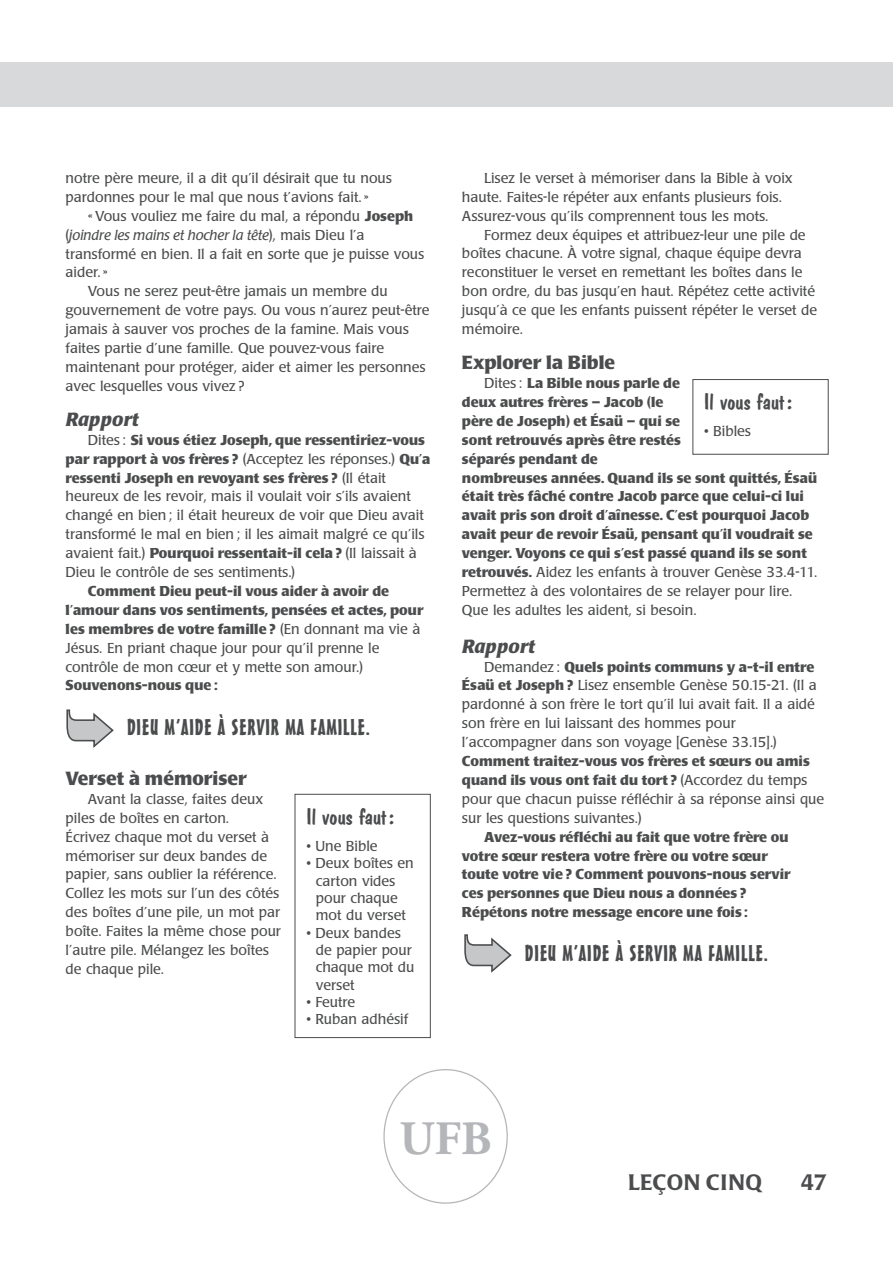
<style>
.page{position:relative;width:893px;height:1263px;background:#fff}
.page>*{position:absolute;margin:0;border:0;box-sizing:border-box;transform-origin:0 0}
.t1{font:700 47.85px "Adobe Garamond Pro";color:#b5b6b9}
.t2{font:22.05px "Mister Earl BT";letter-spacing:.04em;color:#4b4c4d}
.t3{font:22.05px "Dom Casual D";color:#4b4c4d;scale:1.05 1}
.t4{font:500 22.05px "Poppl Laudatio";letter-spacing:.02em;color:#4b4c4d}
.t5{font:700 18.9px "Poppl Laudatio";color:#4b4c4d}
.t6{font:italic 700 18.9px "Poppl Laudatio";color:#4b4c4d}
.t7{font:14.25px/18.9px "Poppl Laudatio";color:#4b4c4d}
.t8{font:700 14.25px/18.9px "Poppl Laudatio";color:#4b4c4d}
.t9{font:italic 14.25px "Poppl Laudatio";color:#4b4c4d}
.s1{font-weight:700}
.s2{font-style:normal}
.s3{font-weight:400}
</style>
<div class="page">
<div style="left:0;top:62px;width:893px;height:45px;background:#d8d9db"></div>
<svg style="left:464px;top:934px;width:48px;height:39px"></svg>
<div style="left:692px;top:379px;width:136px;height:76px;border:1px solid #4b4c4d"></div>
<svg style="left:66px;top:709px;width:48px;height:39px"></svg>
<div style="left:295px;top:794px;width:136px;height:244px;border:1px solid #4b4c4d"></div>
<svg style="left:383px;top:1069px;width:125px;height:135px"></svg>
<p class="t7" style="left:66px;top:170px;width:328px">notre père meure, il a dit qu’il désirait que tu nous pardonnes pour le mal que nous t’avions fait. »</p>
<p class="t7" style="left:88px;top:208px;width:327px">« Vous vouliez me faire du mal, a répondu <span class="s1">Joseph</span></p>
<p class="t9" style="left:66px;top:229px;width:300px"><span class="s2">(</span>joindre les mains et hocher la tête<span class="s2">), mais Dieu l’a</span></p>
<p class="t7" style="left:66px;top:246px;width:360px">transformé en bien. Il a fait en sorte que je puisse vous</p>
<p class="t7" style="left:66px;top:264px;width:44px">aider. »</p>
<p class="t7" style="left:88px;top:283px;width:301px">Vous ne serez peut-être jamais un membre du</p>
<p class="t7" style="left:66px;top:302px;width:365px">gouvernement de votre pays. Ou vous n’aurez peut-être</p>
<p class="t7" style="left:66px;top:321px;width:345px">jamais à sauver vos proches de la famine. Mais vous</p>
<p class="t7" style="left:66px;top:340px;width:320px">faites partie d’une famille. Que pouvez-vous faire</p>
<p class="t7" style="left:66px;top:359px;width:361px">maintenant pour protéger, aider et aimer les personnes</p>
<p class="t7" style="left:66px;top:378px;width:180px">avec lesquelles vous vivez ?</p>
<h3 class="t6" style="left:66px;top:411px;width:74px">Rapport</h3>
<p class="t7" style="left:66px;top:432px;width:366px;text-indent:22px">Dites : <span class="s1">Si vous étiez Joseph, que ressentiriez-vous par rapport à vos frères ?</span> (Acceptez les réponses.) <span class="s1">Qu’a ressenti Joseph en revoyant ses frères ?</span> (Il était heureux de les revoir, mais il voulait voir s’ils avaient changé en bien ; il était heureux de voir que Dieu avait transformé le mal en bien ; il les aimait malgré ce qu’ils avaient fait.) <span class="s1">Pourquoi ressentait-il cela ?</span> (Il laissait à Dieu le contrôle de ses sentiments.)</p>
<p class="t8" style="left:66px;top:583px;width:359px;text-indent:22px">Comment Dieu peut-il vous aider à avoir de l’amour dans vos sentiments, pensées et actes, pour les membres de votre famille ? <span class="s3">(En donnant ma vie à Jésus. En priant chaque jour pour qu’il prenne le contrôle de mon cœur et y mette son amour.)</span></p>
<p class="t8" style="left:66px;top:677px;width:153px">Souvenons-nous que :</p>
<h2 class="t2" style="left:127px;top:719px;width:244px">DIEU M’AIDE À SERVIR MA FAMILLE.</h2>
<h3 class="t5" style="left:66px;top:771px;width:183px">Verset à mémoriser</h3>
<p class="t7" style="left:66px;top:791px;width:217px;text-indent:22px">Avant la classe, faites deux piles de boîtes en carton.<br>Écrivez chaque mot du verset à mémoriser sur deux bandes de papier, sans oublier la référence.<br>Collez les mots sur l’un des côtés des boîtes d’une pile, un mot par boîte. Faites la même chose pour l’autre pile. Mélangez les boîtes de chaque pile.</p>
<h2 class="t3" style="left:306px;top:804px;width:85px">Il vous faut :</h2>
<p class="t7" style="left:306px;top:838px;width:73px">• Une Bible</p>
<p class="t7" style="left:316px;top:856px;width:99px;line-height:17.4px;text-indent:-9px">• Deux boîtes en carton vides pour chaque mot du verset</p>
<p class="t7" style="left:316px;top:926px;width:100px;line-height:17.4px;text-indent:-9px">• Deux bandes de papier pour chaque mot du verset</p>
<p class="t7" style="left:306px;top:994px;width:50px">• Feutre</p>
<p class="t7" style="left:306px;top:1011px;width:103px">• Ruban adhésif</p>
<p class="t7" style="left:462px;top:170px;width:332px;text-indent:22px">Lisez le verset à mémoriser dans la Bible à voix haute. Faites-le répéter aux enfants plusieurs fois.<br>Assurez-vous qu’ils comprennent tous les mots.</p>
<p class="t7" style="left:462px;top:227px;width:357px;text-indent:22px">Formez deux équipes et attribuez-leur une pile de boîtes chacune. À votre signal, chaque équipe devra reconstituer le verset en remettant les boîtes dans le bon ordre, du bas jusqu’en haut. Répétez cette activité jusqu’à ce que les enfants puissent répéter le verset de mémoire.</p>
<h3 class="t5" style="left:462px;top:355px;width:155px">Explorer la Bible</h3>
<p class="t8" style="left:462px;top:375px;width:357px;text-indent:22px"><span class="s3">Dites :</span> La Bible nous parle de<br>deux autres frères – Jacob (le<br>père de Joseph) et Ésaü – qui se<br>sont retrouvés après être restés<br>séparés pendant de<br>nombreuses années. Quand ils se sont quittés, Ésaü était très fâché contre Jacob parce que celui-ci lui avait pris son droit d’aînesse. C’est pourquoi Jacob avait peur de revoir Ésaü, pensant qu’il voudrait se venger. Voyons ce qui s’est passé quand ils se sont retrouvés. <span class="s3">Aidez les enfants à trouver Genèse 33.4-11.<br>Permettez à des volontaires de se relayer pour lire.<br>Que les adultes les aident, si besoin.</span></p>
<h3 class="t6" style="left:462px;top:638px;width:74px">Rapport</h3>
<p class="t7" style="left:462px;top:659px;width:356px;text-indent:22px">Demandez : <span class="s1">Quels points communs y a-t-il entre Ésaü et Joseph ?</span> Lisez ensemble Genèse 50.15-21. (Il a pardonné à son frère le tort qu’il lui avait fait. Il a aidé son frère en lui laissant des hommes pour l’accompagner dans son voyage [Genèse 33.15].)</p>
<p class="t7" style="left:462px;top:753px;width:364px"><span class="s1">Comment traitez-vous vos frères et sœurs ou amis quand ils vous ont fait du tort ?</span> (Accordez du temps pour que chacun puisse réfléchir à sa réponse ainsi que sur les questions suivantes.)</p>
<p class="t8" style="left:462px;top:829px;width:330px;text-indent:22px">Avez-vous réfléchi au fait que votre frère ou votre sœur restera votre frère ou votre sœur toute votre vie ? Comment pouvons-nous servir ces personnes que Dieu nous a données ?<br>Répétons notre message encore une fois :</p>
<h2 class="t2" style="left:525px;top:945px;width:244px">DIEU M’AIDE À SERVIR MA FAMILLE.</h2>
<h2 class="t3" style="left:704px;top:389px;width:85px">Il vous faut :</h2>
<p class="t7" style="left:704px;top:423px;width:48px">• Bibles</p>
<h1 class="t1" style="left:399px;top:1110px;width:94px">UFB</h1>
<h2 class="t4" style="left:628px;top:1173px;width:135px">LEÇON CINQ</h2>
<h2 class="t4" style="left:801px;top:1173px;width:28px">47</h2>
</div>
